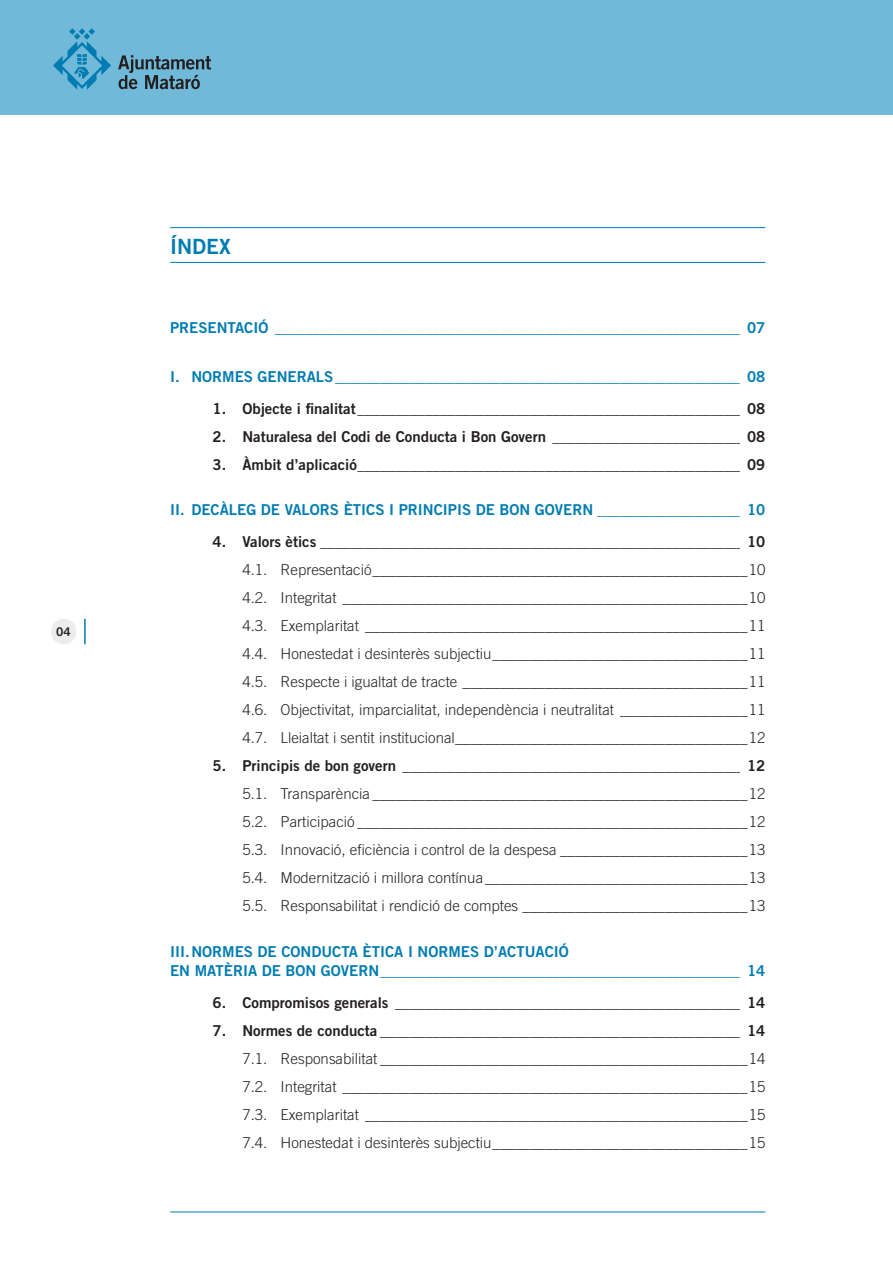
<style>
.page{position:relative;width:893px;height:1263px;background:#fff}
.page>*{position:absolute;margin:0;border:0;box-sizing:border-box;transform-origin:0 0}
.t1{font:21px "Trade Gothic Bold Two";color:#007cb2}
.t2{font:300 15px "Trade Gothic";color:#231f20}
.t3{font:15px "Trade Gothic Bold Two";color:#231f20}
.t4{font:15px/19.5px "Trade Gothic Bold Two";color:#007cb2}
.t5{font:12px "Trade Gothic Bold Two";color:#231f20}
</style>
<div class="page">
<div style="left:0;top:0;width:893px;height:115px;background:#70b9d8"></div>
<div style="left:51px;top:619px;width:25px;height:25px;background:#ececee;border-radius:50%"></div>
<svg style="left:118px;top:55px;width:93px;height:34px"></svg>
<svg style="left:53px;top:28px;width:58px;height:62px"></svg>
<hr style="left:84px;top:619px;width:2px;height:25px;background:#007cb2">
<hr style="left:170px;top:1211px;width:595px;height:1px;background:#007cb2">
<hr style="left:170px;top:227px;width:595px;height:1px;background:#007cb2">
<hr style="left:170px;top:262px;width:595px;height:1px;background:#007cb2">
<p class="t5" style="left:56px;top:624px;width:16px">04</p>
<p class="t1" style="left:170px;top:233px;width:62px">ÍNDEX</p>
<p class="t4" style="left:170px;top:317px;width:597px">PRESENTACIÓ ______________________________________________________________ 07</p>
<p class="t4" style="left:170px;top:366px;width:597px">I. NORMES GENERALS______________________________________________________ 08</p>
<p class="t3" style="left:213px;top:399px;width:554px">1. Objecte i finalitat ___________________________________________________ 08</p>
<p class="t3" style="left:213px;top:427px;width:554px">2. Naturalesa del Codi de Conducta i Bon Govern _________________________ 08</p>
<p class="t3" style="left:213px;top:455px;width:554px">3. Àmbit d’aplicació___________________________________________________ 09</p>
<p class="t4" style="left:170px;top:500px;width:597px">II. DECÀLEG DE VALORS ÈTICS I PRINCIPIS DE BON GOVERN ___________________ 10</p>
<p class="t3" style="left:213px;top:533px;width:554px">4. Valors ètics ________________________________________________________ 10</p>
<p class="t2" style="left:242px;top:561px;width:524px">4.1. Representació__________________________________________________10</p>
<p class="t2" style="left:242px;top:589px;width:524px">4.2. Integritat ______________________________________________________10</p>
<p class="t2" style="left:242px;top:617px;width:524px">4.3. Exemplaritat ___________________________________________________11</p>
<p class="t2" style="left:242px;top:645px;width:524px">4.4. Honestedat i desinterès subjectiu__________________________________11</p>
<p class="t2" style="left:242px;top:673px;width:524px">4.5. Respecte i igualtat de tracte ______________________________________11</p>
<p class="t2" style="left:242px;top:701px;width:524px">4.6. Objectivitat, imparcialitat, independència i neutralitat _________________11</p>
<p class="t2" style="left:242px;top:729px;width:524px">4.7. Lleialtat i sentit institucional_______________________________________12</p>
<p class="t3" style="left:213px;top:757px;width:554px">5. Principis de bon govern _____________________________________________ 12</p>
<p class="t2" style="left:242px;top:785px;width:524px">5.1. Transparència __________________________________________________12</p>
<p class="t2" style="left:242px;top:813px;width:524px">5.2. Participació ____________________________________________________12</p>
<p class="t2" style="left:242px;top:841px;width:524px">5.3. Innovació, eficiència i control de la despesa _________________________13</p>
<p class="t2" style="left:242px;top:869px;width:524px">5.4. Modernització i millora contínua ___________________________________13</p>
<p class="t2" style="left:242px;top:897px;width:524px">5.5. Responsabilitat i rendició de comptes ______________________________13</p>
<p class="t4" style="left:170px;top:941px;width:597px">III.NORMES DE CONDUCTA ÈTICA I NORMES D’ACTUACIÓ<br>EN MATÈRIA DE BON GOVERN________________________________________________ 14</p>
<p class="t3" style="left:213px;top:993px;width:554px">6. Compromisos generals ______________________________________________ 14</p>
<p class="t3" style="left:213px;top:1021px;width:554px">7. Normes de conducta ________________________________________________ 14</p>
<p class="t2" style="left:242px;top:1050px;width:524px">7.1. Responsabilitat _________________________________________________14</p>
<p class="t2" style="left:242px;top:1078px;width:524px">7.2. Integritat ______________________________________________________15</p>
<p class="t2" style="left:242px;top:1106px;width:524px">7.3. Exemplaritat ___________________________________________________15</p>
<p class="t2" style="left:242px;top:1134px;width:524px">7.4. Honestedat i desinterès subjectiu__________________________________15</p>
</div>
